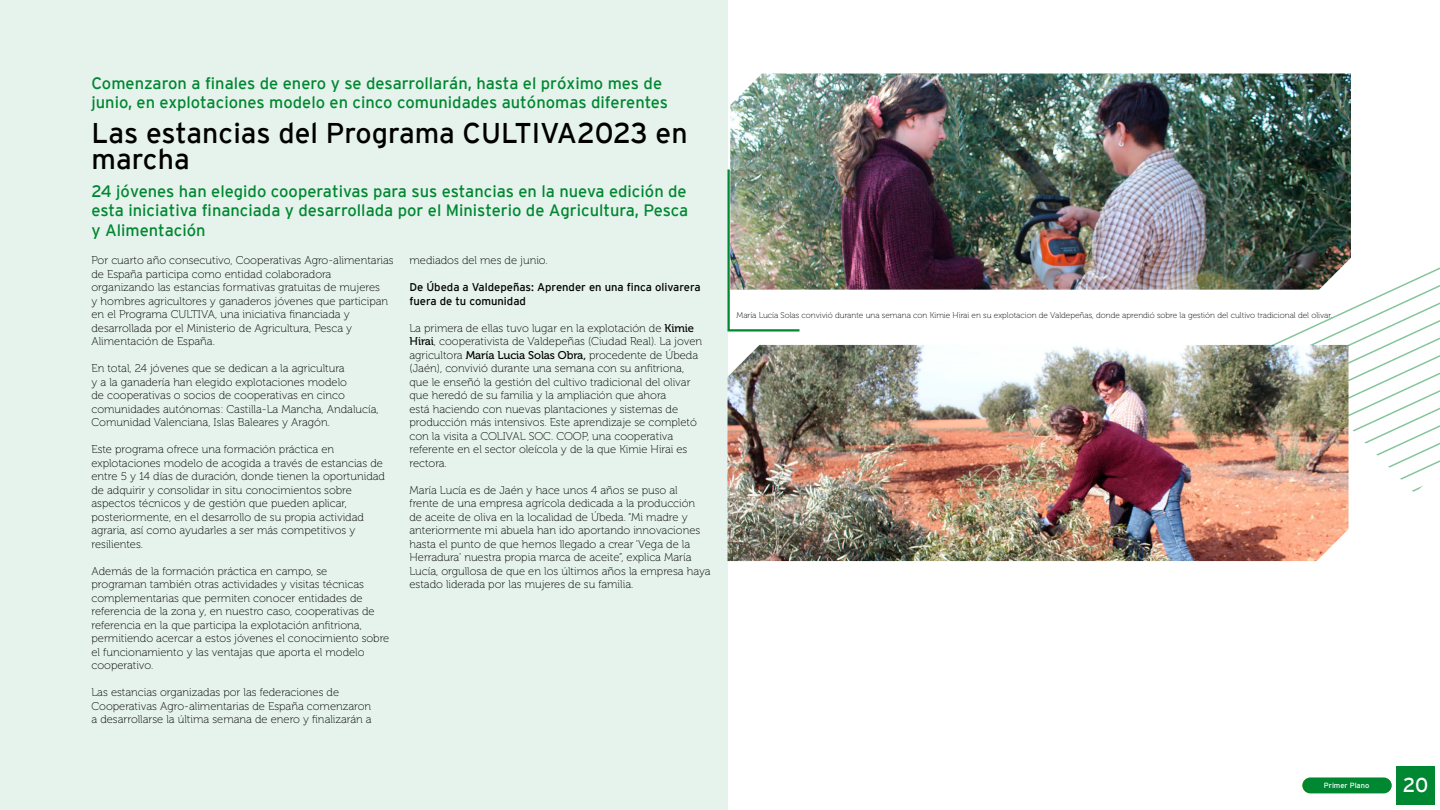
<style>
.page{position:relative;width:1440px;height:810px;background:#fff}
.page>*{position:absolute;margin:0;border:0;box-sizing:border-box;transform-origin:0 0}
.t1{font:28.5px/27px "Interstate";color:#000}
.t2{font:20.02px "Interstate";color:#fff}
.t3{font:16.5px/19.8px "Interstate";color:#008731;text-align:justify}
.t4{font:11.25px/13.5px "Museo 100";color:#000}
.t5{font:11.25px/13.5px "Interstate";color:#000}
.t6{font:8.25px "Museo 100";color:#000}
.t7{font:7.5px "Interstate";color:#fff}
.s1{font-family:"Museo 500"}
</style>
<div class="page">
<div style="left:0;top:0;width:728px;height:810px;background:#e6f3ec"></div>
<svg style="left:727px;top:169px;width:73px;height:163px"></svg>
<svg style="left:1266px;top:267px;width:174px;height:227px"></svg>
<img style="left:730px;top:74px;width:621px;height:216px">
<img style="left:728px;top:345px;width:620px;height:216px">
<div style="left:1396px;top:766px;width:39px;height:39px;background:#008731"></div>
<div style="left:1302px;top:778px;width:90px;height:15px;background:#008731;border-radius:8px"></div>
<h3 class="t3" style="left:92px;top:73px;width:578px">Comenzaron a finales de enero y se desarrollarán, hasta el próximo mes de junio, en explotaciones modelo en cinco comunidades autónomas diferentes</h3>
<h1 class="t1" style="left:92px;top:119px;width:598px">Las estancias del Programa CULTIVA2023 en marcha</h1>
<h3 class="t3" style="left:92px;top:181px;width:598px">24 jóvenes han elegido cooperativas para sus estancias en la nueva edición de esta iniciativa financiada y desarrollada por el Ministerio de Agricultura, Pesca y Alimentación</h3>
<p class="t4" style="left:92px;top:254px;width:304px">Por cuarto año consecutivo, Cooperativas Agro-alimentarias de España participa como entidad colaboradora organizando las estancias formativas gratuitas de mujeres<br>y hombres agricultores y ganaderos jóvenes que participan en el Programa CULTIVA, una iniciativa financiada y desarrollada por el Ministerio de Agricultura, Pesca y Alimentación de España.</p>
<p class="t4" style="left:92px;top:362px;width:289px">En total, 24 jóvenes que se dedican a la agricultura<br>y a la ganadería han elegido explotaciones modelo<br>de cooperativas o socios de cooperativas en cinco comunidades autónomas: Castilla-La Mancha, Andalucía, Comunidad Valenciana, Islas Baleares y Aragón.</p>
<p class="t4" style="left:92px;top:443px;width:295px">Este programa ofrece una formación práctica en explotaciones modelo de acogida a través de estancias de entre 5 y 14 días de duración, donde tienen la oportunidad de adquirir y consolidar in situ conocimientos sobre aspectos técnicos y de gestión que pueden aplicar, posteriormente, en el desarrollo de su propia actividad agraria, así como ayudarles a ser más competitivos y resilientes.</p>
<p class="t4" style="left:92px;top:564px;width:299px">Además de la formación práctica en campo, se<br>programan también otras actividades y visitas técnicas complementarias que permiten conocer entidades de referencia de la zona y, en nuestro caso, cooperativas de referencia en la que participa la explotación anfitriona, permitiendo acercar a estos jóvenes el conocimiento sobre el funcionamiento y las ventajas que aporta el modelo cooperativo.</p>
<p class="t4" style="left:92px;top:686px;width:282px">Las estancias organizadas por las federaciones de<br>Cooperativas Agro-alimentarias de España comenzaron a desarrollarse la última semana de enero y finalizarán a</p>
<p class="t4" style="left:410px;top:254px;width:140px">mediados del mes de junio.</p>
<p class="t5" style="left:410px;top:280px;width:293px">De Úbeda a Valdepeñas: Aprender en una finca olivarera fuera de tu comunidad</p>
<p class="t4" style="left:410px;top:321px;width:294px">La primera de ellas tuvo lugar en la explotación de <span class="s1">Kimie Hirai</span>, cooperativista de Valdepeñas (Ciudad Real). La joven agricultora <span class="s1">María Lucia Solas Obra,</span> procedente de Úbeda (Jaén), convivió durante una semana con su anfitriona, que le enseñó la gestión del cultivo tradicional del olivar que heredó de su familia y la ampliación que ahora<br>está haciendo con nuevas plantaciones y sistemas de producción más intensivos. Este aprendizaje se completó con la visita a COLIVAL SOC. COOP, una cooperativa referente en el sector oleícola y de la que Kimie Hirai es rectora.</p>
<p class="t4" style="left:410px;top:483px;width:303px">María Lucía es de Jaén y hace unos 4 años se puso al<br>frente de una empresa agrícola dedicada a la producción<br>de aceite de oliva en la localidad de Úbeda. “Mi madre y anteriormente mi abuela han ido aportando innovaciones hasta el punto de que hemos llegado a crear ‘Vega de la Herradura’ nuestra propia marca de aceite”, explica María Lucía, orgullosa de que en los últimos años la empresa haya estado liderada por las mujeres de su familia.</p>
<p class="t6" style="left:736px;top:311px;width:597px">María Lucía Solas convivió durante una semana con Kimie Hirai en su explotacion de Valdepeñas, donde aprendió sobre la gestión del cultivo tradicional del olivar.</p>
<p class="t7" style="left:1332px;top:781px;width:31px">Editorial</p>
<h2 class="t2" style="left:1403px;top:774px;width:27px">20</h2>
<p class="t7" style="left:1324px;top:781px;width:47px">Primer Plano</p>
</div>
